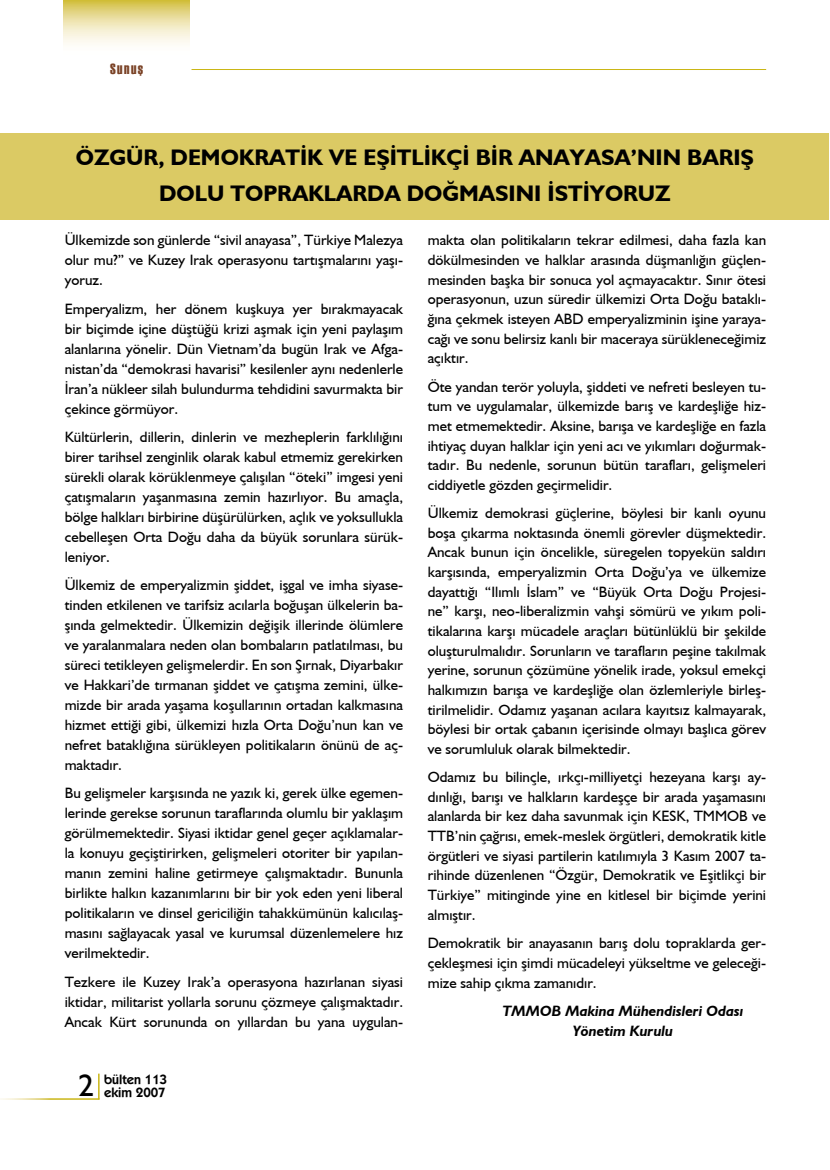
<style>
.page{position:relative;width:830px;height:1170px;background:#fff}
.page>*{position:absolute;margin:0;border:0;box-sizing:border-box;transform-origin:0 0}
.t1{font:31.5px "Humanist 521 BT";color:#000}
.t2{font:700 22.5px/36px "Humanist 521 BT";color:#000;text-align:center}
.t3{font:15px/20px "Humanist 521 BT";color:#000;text-align:justify}
.t4{font:italic 700 15px/20px "Humanist 521 BT";color:#000;text-align:center}
.t5{font:15px "Haettenschweiler";letter-spacing:.1em;color:#7a4226}
.t6{font:600 13.5px/13.5px "Kabel IT Cby BT";color:#000}
</style>
<div class="page">
<hr style="left:191px;top:69px;width:574px;height:1px;background:#cab616">
<svg style="left:64px;top:0;width:125px;height:44px;background:#ebe1a9"></svg>
<svg style="left:98px;top:1073px;width:1px;height:25px"></svg>
<div style="left:1px;top:133px;width:827px;height:86px;background:#dbca64"></div>
<p class="t5" style="left:110px;top:58px;width:35px">Sunuş</p>
<h2 class="t2" style="left:76px;top:139px;width:679px">ÖZGÜR, DEMOKRATİK VE EŞİTLİKÇİ BİR ANAYASA’NIN BARIŞ<br>DOLU TOPRAKLARDA DOĞMASINI İSTİYORUZ</h2>
<p class="t3" style="left:65px;top:230px;width:340px">Ülkemizde son günlerde “sivil anayasa”, Türkiye Malezya olur mu?” ve Kuzey Irak operasyonu tartışmalarını yaşı&shy;yoruz.</p>
<p class="t3" style="left:65px;top:298px;width:340px">Emperyalizm, her dönem kuşkuya yer bırakmayacak bir biçimde içine düştüğü krizi aşmak için yeni paylaşım alanlarına yönelir. Dün Vietnam’da bugün Irak ve Afga&shy;nistan’da “demokrasi havarisi” kesilenler aynı nedenlerle İran’a nükleer silah bulundurma tehdidini savurmakta bir çekince görmüyor.</p>
<p class="t3" style="left:65px;top:426px;width:340px">Kültürlerin, dillerin, dinlerin ve mezheplerin farklılığını birer tarihsel zenginlik olarak kabul etmemiz gerekirken sürekli olarak körüklenmeye çalışılan “öteki” imgesi yeni çatışmaların yaşanmasına zemin hazırlıyor. Bu amaçla, bölge halkları birbirine düşürülürken, açlık ve yoksullukla cebelleşen Orta Doğu daha da büyük sorunlara sürük&shy;leniyor.</p>
<p class="t3" style="left:65px;top:575px;width:340px">Ülkemiz de emperyalizmin şiddet, işgal ve imha siyase&shy;tinden etkilenen ve tarifsiz acılarla boğuşan ülkelerin ba&shy;şında gelmektedir. Ülkemizin değişik illerinde ölümlere ve yaralanmalara neden olan bombaların patlatılması, bu süreci tetikleyen gelişmelerdir. En son Şırnak, Diyarbakır ve Hakkari’de tırmanan şiddet ve çatışma zemini, ülke&shy;mizde bir arada yaşama koşullarının ortadan kalkmasına hizmet ettiği gibi, ülkemizi hızla Orta Doğu’nun kan ve nefret bataklığına sürükleyen politikaların önünü de aç&shy;maktadır.</p>
<p class="t3" style="left:65px;top:783px;width:340px">Bu gelişmeler karşısında ne yazık ki, gerek ülke egemen&shy;lerinde gerekse sorunun taraflarında olumlu bir yaklaşım görülmemektedir. Siyasi iktidar genel geçer açıklamalar&shy;la konuyu geçiştirirken, gelişmeleri otoriter bir yapılan&shy;manın zemini haline getirmeye çalışmaktadır. Bununla birlikte halkın kazanımlarını bir bir yok eden yeni liberal politikaların ve dinsel gericiliğin tahakkümünün kalıcılaş&shy;masını sağlayacak yasal ve kurumsal düzenlemelere hız verilmektedir.</p>
<p class="t3" style="left:65px;top:971px;width:340px">Tezkere ile Kuzey Irak’a operasyona hazırlanan siyasi iktidar, militarist yollarla sorunu çözmeye çalışmaktadır.<br>Ancak Kürt sorununda on yıllardan bu yana uygulan-</p>
<p class="t3" style="left:427px;top:230px;width:340px">makta olan politikaların tekrar edilmesi, daha fazla kan dökülmesinden ve halklar arasında düşmanlığın güçlen&shy;mesinden başka bir sonuca yol açmayacaktır. Sınır ötesi operasyonun, uzun süredir ülkemizi Orta Doğu bataklı&shy;ğına çekmek isteyen ABD emperyalizminin işine yaraya&shy;cağı ve sonu belirsiz kanlı bir maceraya sürükleneceğimiz açıktır.</p>
<p class="t3" style="left:427px;top:376px;width:340px">Öte yandan terör yoluyla, şiddeti ve nefreti besleyen tu&shy;tum ve uygulamalar, ülkemizde barış ve kardeşliğe hiz&shy;met etmemektedir. Aksine, barışa ve kardeşliğe en fazla ihtiyaç duyan halklar için yeni acı ve yıkımları doğurmak&shy;tadır. Bu nedenle, sorunun bütün tarafları, gelişmeleri ciddiyetle gözden geçirmelidir.</p>
<p class="t3" style="left:427px;top:502px;width:340px">Ülkemiz demokrasi güçlerine, böylesi bir kanlı oyunu boşa çıkarma noktasında önemli görevler düşmektedir.<br>Ancak bunun için öncelikle, süregelen topyekün saldırı karşısında, emperyalizmin Orta Doğu’ya ve ülkemize dayattığı “Ilımlı İslam” ve “Büyük Orta Doğu Projesi&shy;ne” karşı, neo-liberalizmin vahşi sömürü ve yıkım poli&shy;tikalarına karşı mücadele araçları bütünlüklü bir şekilde oluşturulmalıdır. Sorunların ve tarafların peşine takılmak yerine, sorunun çözümüne yönelik irade, yoksul emekçi halkımızın barışa ve kardeşliğe olan özlemleriyle birleş&shy;tirilmelidir. Odamız yaşanan acılara kayıtsız kalmayarak, böylesi bir ortak çabanın içerisinde olmayı başlıca görev ve sorumluluk olarak bilmektedir.</p>
<p class="t3" style="left:427px;top:766px;width:340px">Odamız bu bilinçle, ırkçı-milliyetçi hezeyana karşı ay&shy;dınlığı, barışı ve halkların kardeşçe bir arada yaşamasını alanlarda bir kez daha savunmak için KESK, TMMOB ve TTB’nin çağrısı, emek-meslek örgütleri, demokratik kitle örgütleri ve siyasi partilerin katılımıyla 3 Kasım 2007 ta&shy;rihinde düzenlenen “Özgür, Demokratik ve Eşitlikçi bir Türkiye” mitinginde yine en kitlesel bir biçimde yerini almıştır.</p>
<p class="t3" style="left:427px;top:932px;width:340px">Demokratik bir anayasanın barış dolu topraklarda ger&shy;çekleşmesi için şimdi mücadeleyi yükseltme ve geleceği&shy;mize sahip çıkma zamanıdır.</p>
<p class="t4" style="left:502px;top:1000px;width:242px">TMMOB Makina Mühendisleri Odası<br>Yönetim Kurulu</p>
<h1 class="t1" style="left:78px;top:1065px;width:17px">2</h1>
<p class="t6" style="left:104px;top:1071px;width:65px">bülten 113 ekim 2007</p>
</div>
